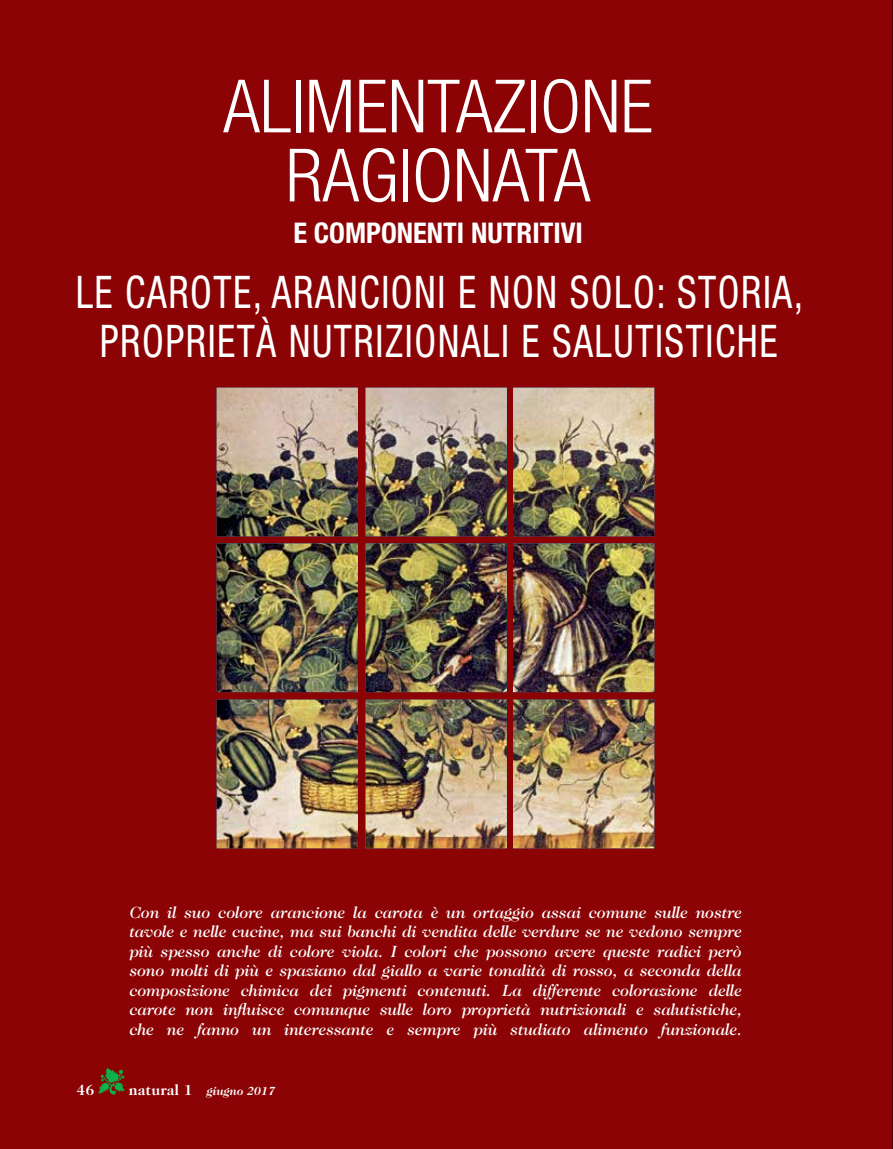
<style>
.page{position:relative;width:893px;height:1149px;background:#fff}
.page>*{position:absolute;margin:0;border:0;box-sizing:border-box;transform-origin:0 0}
.t1{font:300 condensed 73.5px/69px "Helvetica Neue";color:#fff;text-align:center}
.t2{font:condensed 45px/49.5px "Helvetica Neue";letter-spacing:.04em;color:#fff;text-align:center;scale:.87 1}
.t3{font:700 condensed 28.5px "Helvetica Neue";color:#fff}
.t4{font:italic 500 16.5px/19.5px "Caslon 224 IT Cby BT";color:#fff;text-align:justify}
.t5{font:700 15px "Caslon 224 IT Cby BT";color:#fff}
.t6{font:italic 700 12px "Caslon 224 IT Cby BT";color:#fff}
.s1{color:#0db14b}
.s2{font-style:normal;font-size:15px}
</style>
<div class="page">
<div style="left:0;top:0;width:893px;height:1148px;background:#8b0304"></div>
<img style="left:217px;top:387px;width:437px;height:461px">
<h1 class="t1" style="left:223px;top:71px;width:431px">ALIMENTAZIONE<br>RAGIONATA</h1>
<h3 class="t3" style="left:293px;top:216px;width:291px">E COMPONENTI NUTRITIVI</h3>
<h2 class="t2" style="left:76px;top:266px;width:838px">LE CAROTE, ARANCIONI E NON SOLO: STORIA,<br>PROPRIETÀ NUTRIZIONALI E SALUTISTICHE</h2>
<p class="t4" style="left:130px;top:901px;width:614px">Con il suo colore arancione la carota è un ortaggio assai comune sulle nostre tavole e nelle cucine, ma sui banchi di vendita delle verdure se ne vedono sempre più spesso anche di colore viola. I colori che possono avere queste radici però sono molti di più e spaziano dal giallo a varie tonalità di rosso, a seconda della composizione chimica dei pigmenti contenuti. La differente colorazione delle carote non influisce comunque sulle loro proprietà nutrizionali e salutistiche, che ne fanno un interessante e sempre più studiato alimento funzionale.</p>
<p class="t6" style="left:99px;top:1082px;width:178px"><span class="s1">▼</span> <span class="s2">natural 1</span> giugno 2017</p>
<p class="t5" style="left:77px;top:1079px;width:19px">46</p>
</div>
